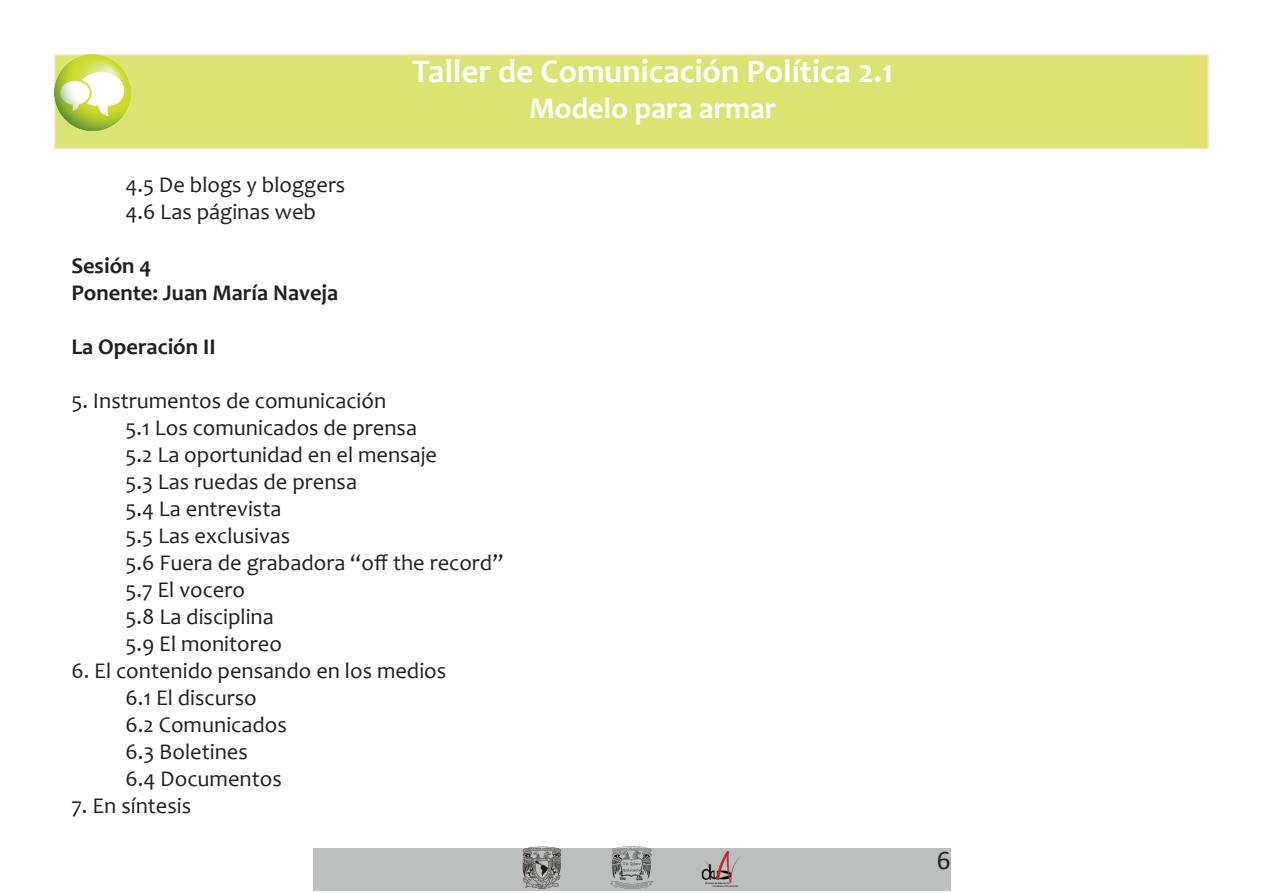
<style>
.page{position:relative;width:1263px;height:893px;background:#fff}
.page>*{position:absolute;margin:0;border:0;box-sizing:border-box;transform-origin:0 0}
.t1{font:700 33px "Candara";color:#fff}
.t2{font:700 30px "Candara";color:#fff}
.t3{font:27px "Calibri";color:#231f20}
.t4{font:22.5px "Candara";color:#231f20}
.t5{font:700 22.5px "Candara";color:#231f20}
</style>
<div class="page">
<div style="left:313px;top:848px;width:637px;height:43px;background:#bdbfbf"></div>
<img style="left:701px;top:851px;width:40px;height:37px">
<img style="left:522px;top:846px;width:39px;height:43px">
<img style="left:610px;top:846px;width:43px;height:43px">
<div style="left:55px;top:55px;width:1153px;height:94px;background:#d9e472"></div>
<div style="left:54px;top:54px;width:1155px;height:96px;border:2px solid #f1e9d2"></div>
<img style="left:54px;top:54px;width:76px;height:76px">
<p class="t1" style="left:412px;top:51px;width:483px">Taller de Comunicación Política 2.1</p>
<p class="t2" style="left:529px;top:90px;width:249px">Modelo para armar</p>
<p class="t4" style="left:125px;top:170px;width:222px">4.5 De blogs y bloggers</p>
<p class="t4" style="left:125px;top:197px;width:192px">4.6 Las páginas web</p>
<p class="t5" style="left:71px;top:251px;width:82px">Sesión 4</p>
<p class="t5" style="left:71px;top:278px;width:268px">Ponente: Juan María Naveja</p>
<p class="t5" style="left:71px;top:332px;width:146px">La Operación II</p>
<p class="t4" style="left:71px;top:386px;width:316px">5. Instrumentos de comunicación</p>
<p class="t4" style="left:125px;top:413px;width:293px">5.1 Los comunicados de prensa</p>
<p class="t4" style="left:125px;top:440px;width:313px">5.2 La oportunidad en el mensaje</p>
<p class="t4" style="left:125px;top:467px;width:233px">5.3 Las ruedas de prensa</p>
<p class="t4" style="left:125px;top:494px;width:158px">5.4 La entrevista</p>
<p class="t4" style="left:125px;top:521px;width:166px">5.5 Las exclusivas</p>
<p class="t4" style="left:125px;top:548px;width:380px">5.6 Fuera de grabadora “off the record”</p>
<p class="t4" style="left:125px;top:575px;width:121px">5.7 El vocero</p>
<p class="t4" style="left:125px;top:602px;width:150px">5.8 La disciplina</p>
<p class="t4" style="left:125px;top:629px;width:158px">5.9 El monitoreo</p>
<p class="t4" style="left:71px;top:656px;width:376px">6. El contenido pensando en los medios</p>
<p class="t4" style="left:125px;top:683px;width:133px">6.1 El discurso</p>
<p class="t4" style="left:125px;top:710px;width:163px">6.2 Comunicados</p>
<p class="t4" style="left:125px;top:737px;width:124px">6.3 Boletines</p>
<p class="t4" style="left:125px;top:764px;width:158px">6.4 Documentos</p>
<p class="t4" style="left:71px;top:791px;width:121px">7. En síntesis</p>
<p class="t3" style="left:937px;top:842px;width:15px">6</p>
</div>
